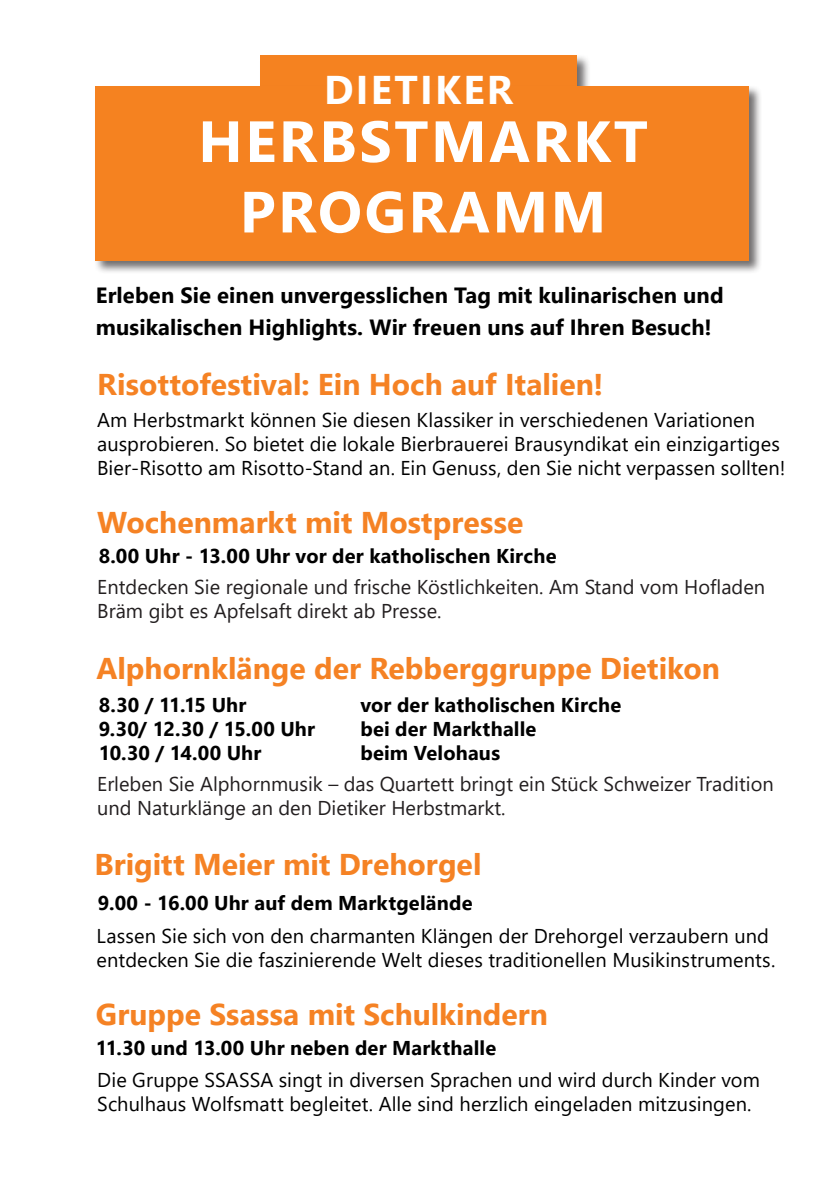
<style>
.page{position:relative;width:840px;height:1191px;background:#fff}
.page>*{position:absolute;margin:0;border:0;box-sizing:border-box;transform-origin:0 0}
.t1{font:700 58px "Segoe UI";letter-spacing:.045em;color:#fff}
.t2{font:700 40px "Segoe UI";letter-spacing:.055em;color:#fff}
.t3{font:700 30px "Segoe UI";color:#f58224}
.t4{font:700 22px/32px "Segoe UI";letter-spacing:.005em;color:#000}
.t5{font:20px/24px "Segoe UI";letter-spacing:.005em;color:#000}
.t6{font:700 20px/24px "Segoe UI";letter-spacing:.01em;color:#000}
.t7{font:20px/24px "Segoe UI";color:#231f20}
</style>
<div class="page">
<div style="left:259px;top:54px;width:331px;height:58px;background:#231f20;opacity:.65"></div>
<div style="left:260px;top:55px;width:316px;height:43px;background:#f58220"></div>
<div style="left:94px;top:85px;width:667px;height:189px;background:#231f20;opacity:.65"></div>
<div style="left:95px;top:86px;width:653px;height:175px;background:#f58220"></div>
<p class="t2" style="left:324px;top:52px;width:190px">DIETIKER</p>
<p class="t1" style="left:198px;top:87px;width:451px">HERBSTMARKT</p>
<p class="t1" style="left:240px;top:157px;width:368px">PROGRAMM</p>
<p class="t4" style="left:96px;top:277px;width:629px">Erleben Sie einen unvergesslichen Tag mit kulinarischen und musikalischen Highlights. Wir freuen uns auf Ihren Besuch!</p>
<p class="t3" style="left:97px;top:356px;width:507px">Risottofestival: Ein Hoch auf Italien!</p>
<p class="t5" style="left:97px;top:406px;width:689px">Am Herbstmarkt können Sie diesen Klassiker in verschiedenen Variationen ausprobieren. So bietet die lokale Bierbrauerei Brausyndikat ein einzigartiges<br>Bier-Risotto am Risotto-Stand an. Ein Genuss, den Sie nicht verpassen sollten!</p>
<p class="t3" style="left:97px;top:494px;width:427px">Wochenmarkt mit Mostpresse</p>
<p class="t6" style="left:99px;top:542px;width:459px">8.00 Uhr - 13.00 Uhr vor der katholischen Kirche</p>
<p class="t7" style="left:97px;top:573px;width:669px">Entdecken Sie regionale und frische Köstlichkeiten. Am Stand vom Hofladen<br>Bräm gibt es Apfelsaft direkt ab Presse.</p>
<p class="t3" style="left:96px;top:639px;width:624px">Alphornklänge der Rebberggruppe Dietikon</p>
<p class="t6" style="left:99px;top:691px;width:218px">8.30 / 11.15 Uhr<br>9.30/ 12.30 / 15.00 Uhr<br>10.30 / 14.00 Uhr</p>
<p class="t6" style="left:360px;top:691px;width:262px">vor der katholischen Kirche bei der Markthalle<br>beim Velohaus</p>
<p class="t7" style="left:97px;top:770px;width:677px">Erleben Sie Alphornmusik – das Quartett bringt ein Stück Schweizer Tradition und Naturklänge an den Dietiker Herbstmarkt.</p>
<p class="t3" style="left:94px;top:836px;width:388px">Brigitt Meier mit Drehorgel</p>
<p class="t6" style="left:98px;top:889px;width:376px">9.00 - 16.00 Uhr auf dem Marktgelände</p>
<p class="t5" style="left:97px;top:921px;width:680px">Lassen Sie sich von den charmanten Klängen der Drehorgel verzaubern und entdecken Sie die faszinierende Welt dieses traditionellen Musikinstruments.</p>
<p class="t3" style="left:96px;top:986px;width:453px">Gruppe Ssassa mit Schulkindern</p>
<p class="t6" style="left:96px;top:1034px;width:401px">11.30 und 13.00 Uhr neben der Markthalle</p>
<p class="t5" style="left:97px;top:1066px;width:663px">Die Gruppe SSASSA singt in diversen Sprachen und wird durch Kinder vom<br>Schulhaus Wolfsmatt begleitet. Alle sind herzlich eingeladen mitzusingen.</p>
</div>
